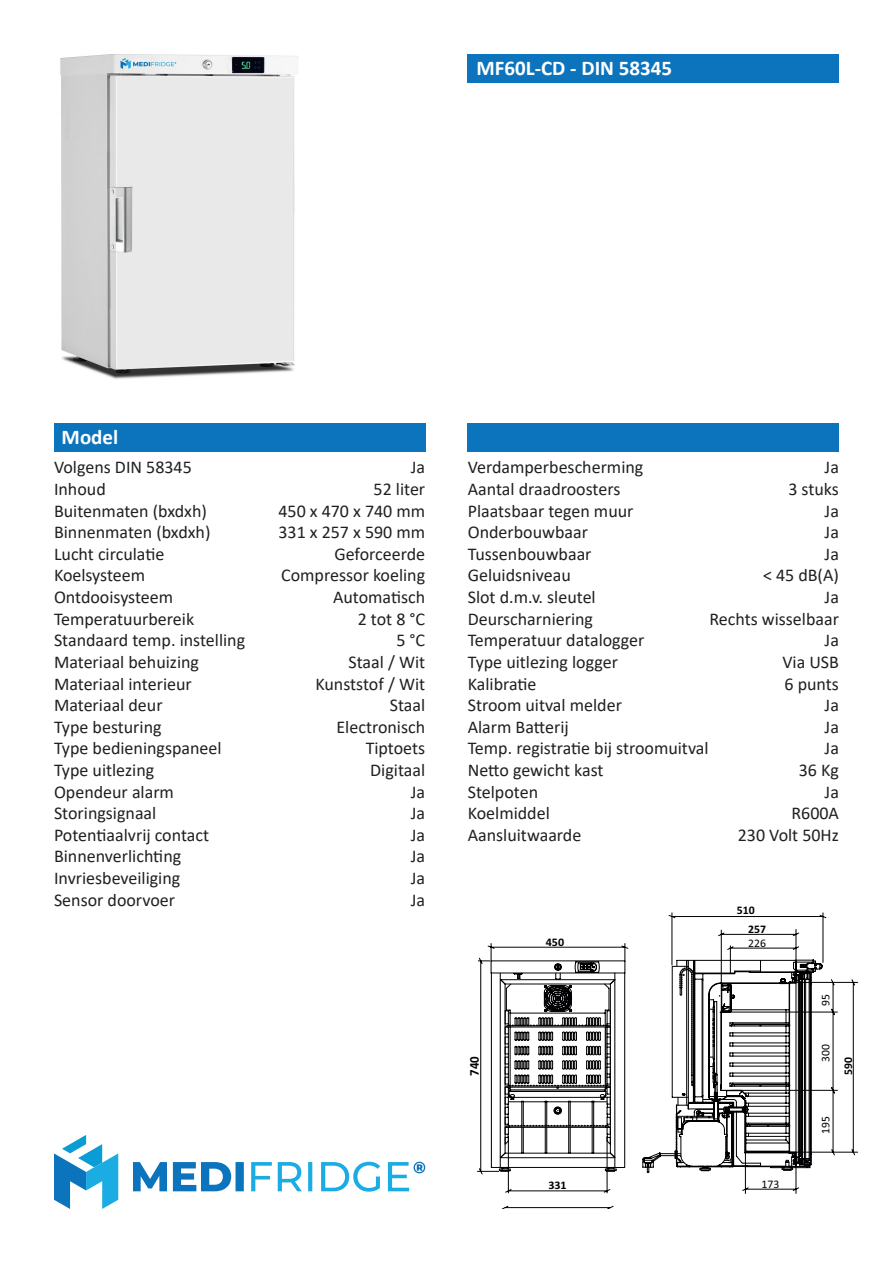
<style>
.page{position:relative;width:893px;height:1263px;background:#fff}
.page>*{position:absolute;margin:0;border:0;box-sizing:border-box;transform-origin:0 0}
.t1{font:700 21px "Calibri";color:#fff}
.t2{font:18px "Calibri";color:#231f20}
.t3{font:700 13.35px "Calibri";color:#000002;scale:.96 1}
.t4{font:11.7px "Calibri";color:#000002}
.t5{font:700 11.7px "Calibri";color:#000002}
.t6{font:700 11.55px "Calibri";color:#000002;scale:1.04 1}
.t7{font:11.55px "Calibri";color:#000002}
.t8{font:700 11.55px "Calibri";color:#000002}
</style>
<div class="page">
<div style="left:54px;top:423px;width:371px;height:28px;background:#0c74bc"></div>
<div style="left:468px;top:423px;width:371px;height:28px;background:#0c74bc"></div>
<svg style="left:54px;top:1135px;width:64px;height:74px"></svg>
<svg style="left:133px;top:1162px;width:111px;height:29px"></svg>
<svg style="left:251px;top:1162px;width:174px;height:30px"></svg>
<div style="left:468px;top:54px;width:371px;height:28px;background:#0c74bc"></div>
<img style="left:61px;top:54px;width:237px;height:325px">
<svg style="left:477px;top:943px;width:151px;height:266px"></svg>
<svg style="left:742px;top:917px;width:116px;height:276px"></svg>
<svg style="left:668px;top:913px;width:158px;height:259px"></svg>
<svg style="left:643px;top:960px;width:179px;height:213px"></svg>
<p class="t1" style="left:477px;top:53px;width:197px">MF60L-CD - DIN 58345</p>
<p class="t1" style="left:62px;top:422px;width:58px">Model</p>
<p class="t2" style="left:54px;top:455px;width:139px">Volgens DIN 58345</p>
<p class="t2" style="left:54px;top:477px;width:53px">Inhoud</p>
<p class="t2" style="left:54px;top:498px;width:154px">Buitenmaten (bxdxh)</p>
<p class="t2" style="left:54px;top:520px;width:158px">Binnenmaten (bxdxh)</p>
<p class="t2" style="left:54px;top:541px;width:112px">Lucht circulatie</p>
<p class="t2" style="left:54px;top:563px;width:93px">Koelsysteem</p>
<p class="t2" style="left:54px;top:585px;width:121px">Ontdooisysteem</p>
<p class="t2" style="left:54px;top:606px;width:142px">Temperatuurbereik</p>
<p class="t2" style="left:54px;top:628px;width:193px">Standaard temp. instelling</p>
<p class="t2" style="left:54px;top:649px;width:147px">Materiaal behuizing</p>
<p class="t2" style="left:54px;top:671px;width:139px">Materiaal interieur</p>
<p class="t2" style="left:54px;top:693px;width:110px">Materiaal deur</p>
<p class="t2" style="left:54px;top:714px;width:109px">Type besturing</p>
<p class="t2" style="left:54px;top:736px;width:169px">Type bedieningspaneel</p>
<p class="t2" style="left:54px;top:757px;width:102px">Type uitlezing</p>
<p class="t2" style="left:54px;top:779px;width:122px">Opendeur alarm</p>
<p class="t2" style="left:54px;top:801px;width:104px">Storingsignaal</p>
<p class="t2" style="left:54px;top:822px;width:157px">Potentiaalvrij contact</p>
<p class="t2" style="left:54px;top:844px;width:129px">Binnenverlichting</p>
<p class="t2" style="left:54px;top:865px;width:128px">Invriesbeveiliging</p>
<p class="t2" style="left:54px;top:887px;width:123px">Sensor doorvoer</p>
<p class="t2" style="left:411px;top:455px;width:16px">Ja</p>
<p class="t2" style="left:374px;top:477px;width:53px">52 liter</p>
<p class="t2" style="left:278px;top:498px;width:148px">450 x 470 x 740 mm</p>
<p class="t2" style="left:278px;top:520px;width:148px">331 x 257 x 590 mm</p>
<p class="t2" style="left:334px;top:541px;width:92px">Geforceerde</p>
<p class="t2" style="left:281px;top:563px;width:146px">Compressor koeling</p>
<p class="t2" style="left:333px;top:585px;width:94px">Automatisch</p>
<p class="t2" style="left:358px;top:606px;width:69px">2 tot 8 °C</p>
<p class="t2" style="left:396px;top:628px;width:30px">5 °C</p>
<p class="t2" style="left:348px;top:649px;width:78px">Staal / Wit</p>
<p class="t2" style="left:315px;top:671px;width:111px">Kunststof / Wit</p>
<p class="t2" style="left:390px;top:693px;width:37px">Staal</p>
<p class="t2" style="left:337px;top:714px;width:90px">Electronisch</p>
<p class="t2" style="left:366px;top:736px;width:61px">Tiptoets</p>
<p class="t2" style="left:370px;top:757px;width:56px">Digitaal</p>
<p class="t2" style="left:411px;top:779px;width:16px">Ja</p>
<p class="t2" style="left:411px;top:801px;width:16px">Ja</p>
<p class="t2" style="left:411px;top:822px;width:16px">Ja</p>
<p class="t2" style="left:411px;top:844px;width:16px">Ja</p>
<p class="t2" style="left:411px;top:865px;width:16px">Ja</p>
<p class="t2" style="left:411px;top:887px;width:16px">Ja</p>
<p class="t2" style="left:468px;top:455px;width:177px">Verdamperbescherming</p>
<p class="t2" style="left:468px;top:477px;width:154px">Aantal draadroosters</p>
<p class="t2" style="left:468px;top:498px;width:167px">Plaatsbaar tegen muur</p>
<p class="t2" style="left:468px;top:520px;width:122px">Onderbouwbaar</p>
<p class="t2" style="left:468px;top:541px;width:125px">Tussenbouwbaar</p>
<p class="t2" style="left:468px;top:563px;width:105px">Geluidsniveau</p>
<p class="t2" style="left:468px;top:585px;width:130px">Slot d.m.v. sleutel</p>
<p class="t2" style="left:468px;top:606px;width:127px">Deurscharniering</p>
<p class="t2" style="left:468px;top:628px;width:178px">Temperatuur datalogger</p>
<p class="t2" style="left:468px;top:649px;width:152px">Type uitlezing logger</p>
<p class="t2" style="left:468px;top:671px;width:70px">Kalibratie</p>
<p class="t2" style="left:468px;top:693px;width:156px">Stroom uitval melder</p>
<p class="t2" style="left:468px;top:714px;width:103px">Alarm Batterij</p>
<p class="t2" style="left:468px;top:736px;width:242px">Temp. registratie bij stroomuitval</p>
<p class="t2" style="left:468px;top:757px;width:137px">Netto gewicht kast</p>
<p class="t2" style="left:468px;top:779px;width:72px">Stelpoten</p>
<p class="t2" style="left:468px;top:801px;width:84px">Koelmiddel</p>
<p class="t2" style="left:468px;top:822px;width:115px">Aansluitwaarde</p>
<p class="t2" style="left:825px;top:455px;width:16px">Ja</p>
<p class="t2" style="left:788px;top:477px;width:52px">3 stuks</p>
<p class="t2" style="left:825px;top:498px;width:16px">Ja</p>
<p class="t2" style="left:825px;top:520px;width:16px">Ja</p>
<p class="t2" style="left:825px;top:541px;width:16px">Ja</p>
<p class="t2" style="left:763px;top:563px;width:77px">&lt; 45 dB(A)</p>
<p class="t2" style="left:825px;top:585px;width:16px">Ja</p>
<p class="t2" style="left:709px;top:606px;width:131px">Rechts wisselbaar</p>
<p class="t2" style="left:825px;top:628px;width:16px">Ja</p>
<p class="t2" style="left:782px;top:649px;width:58px">Via USB</p>
<p class="t2" style="left:784px;top:671px;width:56px">6 punts</p>
<p class="t2" style="left:825px;top:693px;width:16px">Ja</p>
<p class="t2" style="left:825px;top:714px;width:16px">Ja</p>
<p class="t2" style="left:825px;top:736px;width:16px">Ja</p>
<p class="t2" style="left:799px;top:757px;width:42px">36 Kg</p>
<p class="t2" style="left:825px;top:779px;width:16px">Ja</p>
<p class="t2" style="left:791px;top:801px;width:49px">R600A</p>
<p class="t2" style="left:738px;top:822px;width:103px">230 Volt 50Hz</p>
<p class="t8" style="left:737px;top:902px;width:19px">510</p>
<p class="t8" style="left:748px;top:921px;width:19px">257</p>
<p class="t3" style="left:465px;top:1076px;width:22px;rotate:-90deg">740</p>
<p class="t6" style="left:546px;top:934px;width:19px">450</p>
<p class="t7" style="left:748px;top:935px;width:19px">226</p>
<p class="t6" style="left:548px;top:1177px;width:19px">331</p>
<p class="t7" style="left:761px;top:1176px;width:19px">173</p>
<p class="t4" style="left:818px;top:1006px;width:13px;rotate:-90deg">95</p>
<p class="t4" style="left:818px;top:1062px;width:19px;rotate:-90deg">300</p>
<p class="t5" style="left:840px;top:1075px;width:19px;rotate:-90deg">590</p>
<p class="t4" style="left:818px;top:1134px;width:19px;rotate:-90deg">195</p>
</div>
